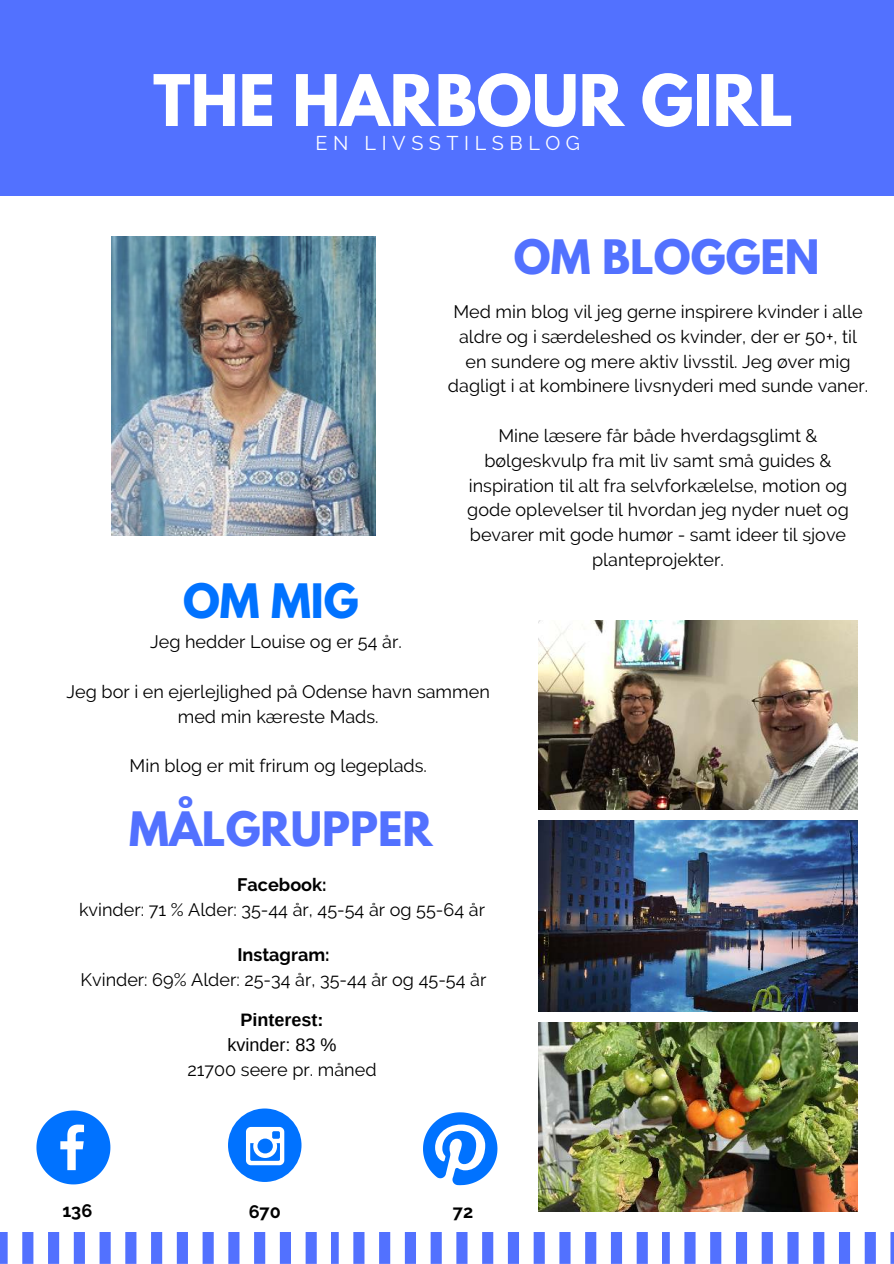
<style>
.page{position:relative;width:894px;height:1264px;background:#fff}
.page>*{position:absolute;margin:0;border:0;box-sizing:border-box;transform-origin:0 0}
.t1{font:700 62.85px "League Spartan";color:#fff}
.t2{font:700 42px "League Spartan";color:#5271ff}
.t3{font:700 42px "League Spartan";color:#0072ff}
.t4{font:19.8px "Raleway";letter-spacing:.28em;color:#fff}
.t5{font:18px/24.8px "Raleway";color:#000;text-align:center}
.t6{font:700 18px "Raleway";color:#000}
.t7{font:18px "Arimo";color:#000}
.t8{font:700 18px "Arimo";color:#000}
</style>
<div class="page">
<div style="left:0;top:0;width:893px;height:195px;background:#5271ff"></div>
<img style="left:112px;top:236px;width:263px;height:299px">
<svg style="left:0;top:1232px;width:317px;height:31px"></svg>
<svg style="left:331px;top:1232px;width:317px;height:31px"></svg>
<svg style="left:662px;top:1232px;width:231px;height:31px"></svg>
<img style="left:538px;top:620px;width:319px;height:189px">
<img style="left:538px;top:820px;width:319px;height:191px">
<img style="left:538px;top:1022px;width:319px;height:189px">
<svg style="left:36px;top:1110px;width:74px;height:74px"></svg>
<svg style="left:423px;top:1112px;width:74px;height:73px"></svg>
<div style="left:228px;top:1108px;width:73px;height:73px;background:#0072ff;border-radius:50%"></div>
<svg style="left:246px;top:1126px;width:38px;height:39px"></svg>
<h1 class="t1" style="left:153px;top:51px;width:641px">THE HARBOUR GIRL</h1>
<p class="t4" style="left:315px;top:131px;width:266px">EN LIVSSTILSBLOG</p>
<h2 class="t2" style="left:514px;top:224px;width:307px">OM BLOGGEN</h2>
<h2 class="t3" style="left:183px;top:568px;width:177px">OM MIG</h2>
<p class="t5" style="left:448px;top:299px;width:421px">Med min blog vil jeg gerne inspirere kvinder i alle aldre og i særdeleshed os kvinder, der er 50+, til en sundere og mere aktiv livsstil. Jeg øver mig dagligt i at kombinere livsnyderi med sunde vaner.</p>
<p class="t5" style="left:467px;top:423px;width:383px">Mine læsere får både hverdagsglimt &amp; bølgeskvulp fra mit liv samt små guides &amp; inspiration til alt fra selvforkælelse, motion og gode oplevelser til hvordan jeg nyder nuet og bevarer mit gode humør - samt ideer til sjove planteprojekter.</p>
<p class="t5" style="left:150px;top:629px;width:253px">Jeg hedder Louise og er 54 år.</p>
<p class="t5" style="left:67px;top:679px;width:424px">Jeg bor i en ejerlejlighed på Odense havn sammen med min kæreste Mads.</p>
<p class="t5" style="left:129px;top:753px;width:299px">Min blog er mit frirum og legeplads.</p>
<h2 class="t2" style="left:129px;top:796px;width:305px">MÅLGRUPPER</h2>
<p class="t6" style="left:237px;top:874px;width:91px">Facebook:</p>
<p class="t5" style="left:79px;top:897px;width:407px">kvinder: 71 % Alder: 35-44 år, 45-54 år og 55-64 år</p>
<p class="t6" style="left:237px;top:944px;width:94px">Instagram:</p>
<p class="t5" style="left:80px;top:967px;width:407px">Kvinder: 69% Alder: 25-34 år, 35-44 år og 45-54 år</p>
<p class="t8" style="left:240px;top:1007px;width:85px">Pinterest:</p>
<p class="t7" style="left:227px;top:1033px;width:111px">kvinder: 83 %</p>
<p class="t5" style="left:187px;top:1057px;width:190px">21700 seere pr. måned</p>
<p class="t6" style="left:62px;top:1199px;width:31px">136</p>
<p class="t6" style="left:248px;top:1200px;width:34px">670</p>
<p class="t6" style="left:453px;top:1200px;width:22px">72</p>
</div>
